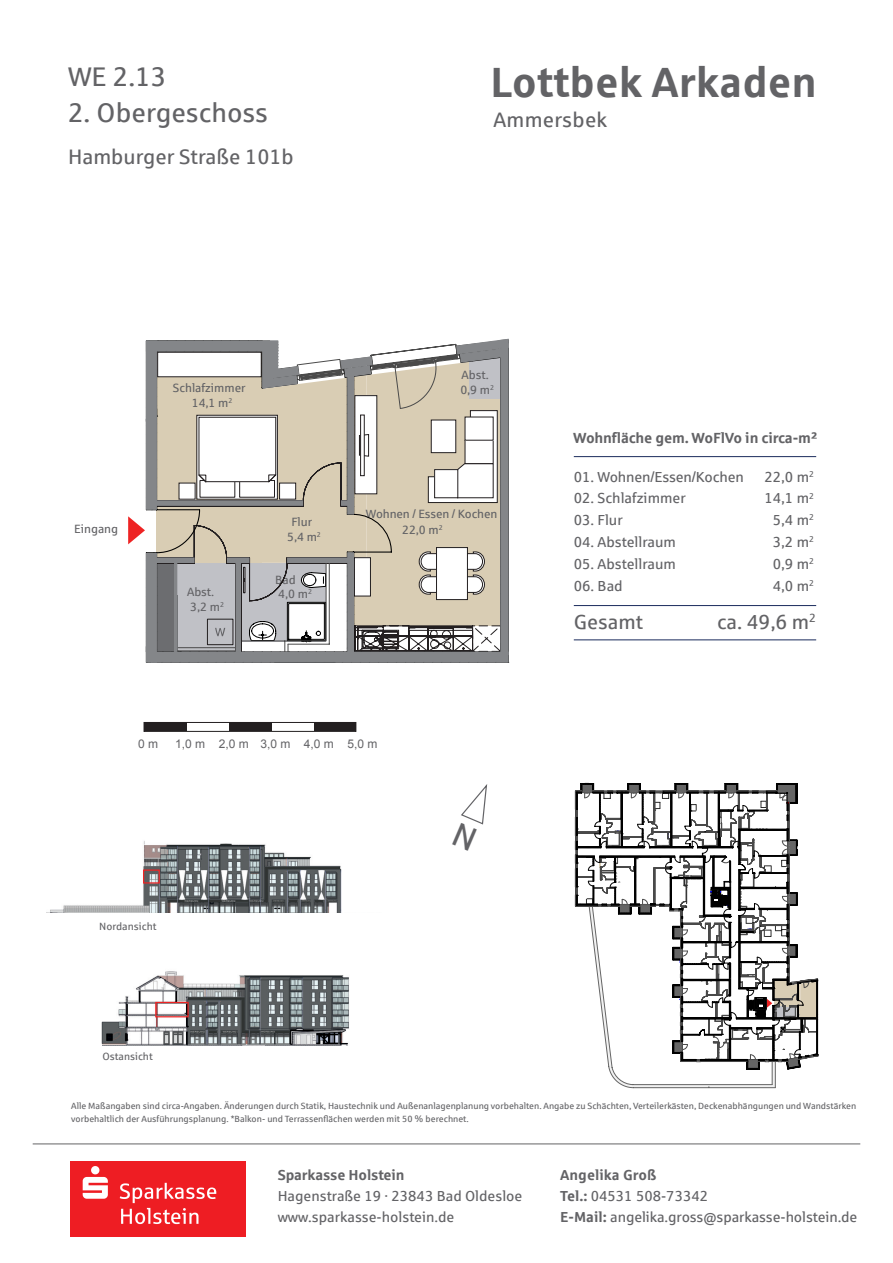
<style>
.page{position:relative;width:893px;height:1263px;background:#fff}
.page>*{position:absolute;margin:0;border:0;box-sizing:border-box;transform-origin:0 0}
.t1{font:700 42.3px "Sparkasse Rg";color:#636366}
.t2{font:27px "Sparkasse Rg";color:#636366}
.t3{font:21px "Sparkasse Rg";color:#636366}
.t4{font:20.4px "Sparkasse Rg";color:#636366}
.t5{font:700 14.7px "Sparkasse Rg";letter-spacing:-.015em;color:#636366}
.t6{font:14.55px/21.9px "Sparkasse Rg";color:#636366}
.t7{font:700 14.55px "Sparkasse Rg";letter-spacing:-.01em;color:#636366}
.t8{font:12px/14.7px "Sparkasse Rg";color:#636366;text-align:center}
.t9{font:12px "Arial";color:#636366}
.t10{font:10.5px "Sparkasse Rg";color:#636366}
.t11{font:9px/12.8px "Sparkasse Rg";color:#636366}
.s1{font-weight:700}
</style>
<div class="page">
<hr style="left:33px;top:1144px;width:827px;height:1px;background:#636366">
<img style="left:101px;top:971px;width:248px;height:74px">
<div style="left:155px;top:1002px;width:34px;height:15px;border:1px solid #ee2323"></div>
<div style="left:70px;top:1161px;width:176px;height:75px;background:#ee1d23"></div>
<svg style="left:83px;top:1166px;width:25px;height:33px"></svg>
<svg style="left:120px;top:1183px;width:96px;height:41px"></svg>
<hr style="left:574px;top:456px;width:242px;height:1px;background:#1a2b5c">
<div style="left:144px;top:722px;width:43px;height:9px;background:#231f20"></div>
<div style="left:229px;top:722px;width:43px;height:9px;background:#231f20"></div>
<div style="left:314px;top:722px;width:42px;height:9px;background:#231f20"></div>
<div style="left:144px;top:722px;width:212px;height:10px;border:1px solid #231f20"></div>
<hr style="left:574px;top:605px;width:242px;height:1px;background:#1a2b5c">
<hr style="left:574px;top:640px;width:242px;height:1px;background:#1a2b5c">
<div style="left:146px;top:553px;width:11px;height:110px;background:#848689;border:2px solid #848689"></div>
<div style="left:151px;top:652px;width:358px;height:11px;background:#848689;border:2px solid #848689"></div>
<svg style="left:575px;top:783px;width:243px;height:305px"></svg>
<img style="left:46px;top:841px;width:296px;height:72px">
<div style="left:143px;top:869px;width:17px;height:14px;border:1px solid #ee2323"></div>
<svg style="left:128px;top:338px;width:381px;height:318px"></svg>
<div style="left:435px;top:470px;width:23px;height:28px;background:#fff"></div>
<div style="left:434px;top:469px;width:24px;height:29px;border:1px solid #231f20"></div>
<div style="left:465px;top:440px;width:28px;height:24px;background:#fff"></div>
<div style="left:465px;top:417px;width:28px;height:23px;background:#fff"></div>
<svg style="left:461px;top:784px;width:27px;height:41px"></svg>
<h2 class="t2" style="left:68px;top:60px;width:100px">WE 2.13</h2>
<h2 class="t2" style="left:68px;top:96px;width:201px">2. Obergeschoss</h2>
<h3 class="t3" style="left:68px;top:144px;width:227px">Hamburger Straße 101b</h3>
<h1 class="t1" style="left:490px;top:56px;width:328px">Lottbek Arkaden</h1>
<h3 class="t3" style="left:494px;top:107px;width:115px">Ammersbek</h3>
<h3 class="t8" style="left:74px;top:521px;width:46px">Eingang</h3>
<h3 class="t8" style="left:173px;top:379px;width:74px;line-height:15.9px">Schlafzimmer<br>14,1 m<sup>2</sup></h3>
<h3 class="t8" style="left:287px;top:514px;width:35px">Flur<br>5,4 m<sup>2</sup></h3>
<h3 class="t8" style="left:275px;top:572px;width:22px">Bad</h3>
<h3 class="t8" style="left:187px;top:585px;width:29px">Abst.</h3>
<h3 class="t8" style="left:278px;top:586px;width:35px">4,0 m<sup>2</sup></h3>
<h3 class="t8" style="left:190px;top:599px;width:35px">3,2 m<sup>2</sup></h3>
<h3 class="t8" style="left:460px;top:367px;width:35px;text-align:left">Abst.<br>0,9 m<sup>2</sup></h3>
<h3 class="t8" style="left:366px;top:506px;width:133px">Wohnen / Essen / Kochen</h3>
<h3 class="t8" style="left:402px;top:522px;width:42px">22,0 m<sup>2</sup></h3>
<h3 class="t5" style="left:573px;top:428px;width:246px">Wohnfläche gem. WoFlVo in circa-m²</h3>
<h3 class="t6" style="left:574px;top:465px;width:172px">01. Wohnen/Essen/Kochen</h3>
<h3 class="t6" style="left:574px;top:487px;width:113px">02. Schlafzimmer</h3>
<h3 class="t6" style="left:574px;top:509px;width:50px">03. Flur</h3>
<h3 class="t6" style="left:574px;top:531px;width:104px">04. Abstellraum</h3>
<h3 class="t6" style="left:574px;top:552px;width:104px">05. Abstellraum</h3>
<h3 class="t6" style="left:574px;top:574px;width:50px">06. Bad</h3>
<h3 class="t6" style="left:764px;top:465px;width:51px;text-align:center">22,0 m<sup>2<br></sup>14,1 m<sup>2<br></sup>5,4 m<sup>2<br></sup>3,2 m<sup>2<br></sup>0,9 m<sup>2<br></sup>4,0 m<sup>2</sup></h3>
<h3 class="t4" style="left:574px;top:609px;width:71px">Gesamt</h3>
<h3 class="t4" style="left:717px;top:609px;width:101px">ca. 49,6 m<sup>2</sup></h3>
<h3 class="t9" style="left:138px;top:736px;width:22px">0 m</h3>
<h3 class="t9" style="left:175px;top:736px;width:204px">1,0 m 2,0 m 3,0 m 4,0 m 5,0 m</h3>
<p class="t10" style="left:99px;top:920px;width:59px">Nordansicht</p>
<p class="t10" style="left:102px;top:1050px;width:52px">Ostansicht</p>
<p class="t11" style="left:71px;top:1099px;width:786px">Alle Maßangaben sind circa-Angaben. Änderungen durch Statik, Haustechnik und Außenanlagenplanung vorbehalten. Angabe zu Schächten, Verteilerkästen, Deckenabhängungen und Wandstärken vorbehaltlich der Ausführungsplanung. *Balkon- und Terrassenflächen werden mit 50 % berechnet.</p>
<h3 class="t7" style="left:278px;top:1165px;width:128px">Sparkasse Holstein</h3>
<h3 class="t6" style="left:278px;top:1185px;width:246px;line-height:21.1px">Hagenstraße 19 · 23843 Bad Oldesloe www.sparkasse-holstein.de</h3>
<h3 class="t6" style="left:560px;top:1164px;width:299px;line-height:21.1px"><span class="s1">Angelika Groß<br>Tel.:</span> 04531 508-73342<br><span class="s1">E-Mail:</span> angelika.gross@sparkasse-holstein.de</h3>
</div>
